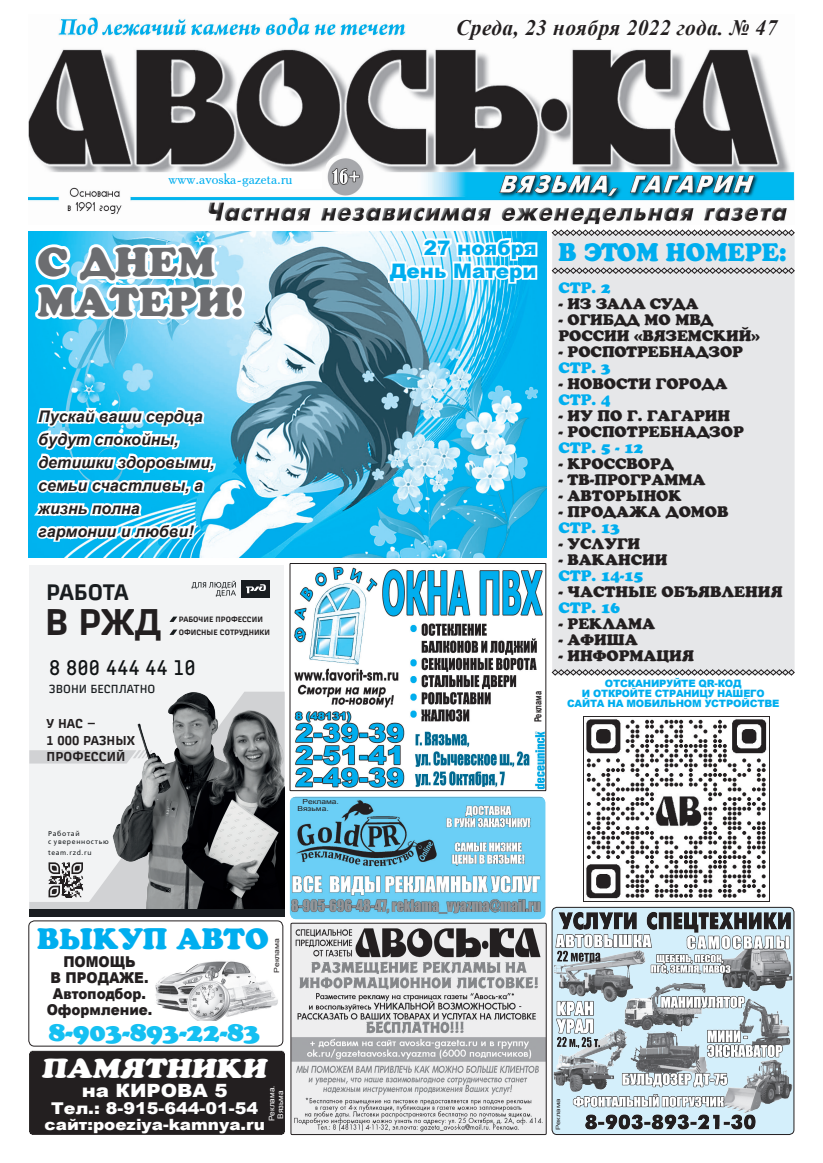
<style>
.page{position:relative;width:823px;height:1163px;background:#fff}
.page>*{position:absolute;margin:0;border:0;box-sizing:border-box;transform-origin:0 0}
.t1{font:40px "AG Crown Style";color:#6c6d70}
.t2{font:500 36.6px "Russian Rail G Pro";color:#231f20}
.основной{font:29px "AG Crown Style";color:#00aeef}
.Основной{font:italic 27.4px "AG Cooper Cyr";color:#fff;scale:1.08 1}
.основной-2{font:26px "AG Crown Style";color:#15c0f2}
.основной-3{font:25px "AG Crown Style";color:#00aeef;scale:.95 1}
.t3{font:italic 700 22px "Times New Roman";letter-spacing:.02em;color:#231f20}
.t4{font:500 22px "Russian Rail G Pro";letter-spacing:-.005em;color:#191d20}
.t5{font:500 20.7px "Fabrikat Mono";color:#101315}
.Основной-2{font:900 20px "Arial";color:#00aeef}
.Основной-3{font:900 18.3px "Arial";color:#fff;scale:1.08 1}
.t6{font:900 16.2px "Arial";color:#fff;scale:1.08 1}
.Основной-4{font:italic 700 16px/23px "Arial";color:#231f20}
.t7{font:900 15.5px "Arial";color:#fff;scale:1.08 1}
.Основной-5{font:15px "AG Crown Style";color:#231f20}
.Основной-6{font:15px "AG Crown Style";color:#00aeef}
.основной-4{font:15px "Academy";color:#00aeef}
.t8{font:900 14.9px "Arial";color:#231f20;scale:.9 1}
.t9{font:500 12.7px/16.6px "Russian Rail G Pro";color:#231f20}
.t10{font:11.5px "Russian Rail G Pro";color:#191d20}
.t11{font:900 10.1px "Arial";letter-spacing:-.02em;color:#00aeef}
.основной-5{font:700 9.7px "Arial";color:#231f20;scale:.77 1}
.основной-6{font:7.7px "Arial";color:#fff;scale:1.08 1}
.t12{font:500 7.6px/12.9px "Russian Rail G Pro";color:#231f20}
.основной-7{font:7px "Arial";color:#231f20;scale:1.24 1}
.t13{font:6.9px/8.1px "FSRAILWAY Book";letter-spacing:.1em;color:#171b1e}
.основной-8{font:6.9px "Arial";color:#231f20;scale:1.23 1}
.t14{font:6.9px "FSRAILWAY Book";letter-spacing:.09em;color:#191d20}
.основной-9{font:5.8px "Arial";color:#231f20;scale:1.35 1}
</style>
<div class="page">
<img style="left:28px;top:17px;width:766px;height:208px">
<div style="left:181px;top:171px;width:141px;height:18px;background:#fff"></div>
<img style="left:290px;top:797px;width:255px;height:121px">
<div style="left:29px;top:1050px;width:256px;height:84px;background:#231f20"></div>
<img style="left:583px;top:716px;width:185px;height:185px">
<div style="left:552px;top:231px;width:242px;height:444px;background:#e6e7e9;border-radius:6px"></div>
<svg style="left:551px;top:669px;width:243px;height:6px"></svg>
<div style="left:551px;top:907px;width:242px;height:227px;border:1px solid #231f20;border-radius:5px"></div>
<img style="left:552px;top:911px;width:242px;height:220px">
<img style="left:294px;top:566px;width:250px;height:223px">
<div style="left:289px;top:563px;width:257px;height:228px;border:1px solid #231f20"></div>
<img style="left:293px;top:925px;width:251px;height:207px">
<div style="left:291px;top:923px;width:255px;height:211px;border:1px solid #231f20"></div>
<div style="left:29px;top:565px;width:255px;height:350px;background:#f2f3f4"></div>
<svg style="left:191px;top:580px;width:45px;height:16px"></svg>
<div style="left:241px;top:579px;width:29px;height:18px;background:#191d20"></div>
<svg style="left:246px;top:584px;width:20px;height:9px"></svg>
<svg style="left:169px;top:616px;width:8px;height:6px"></svg>
<svg style="left:170px;top:629px;width:7px;height:5px"></svg>
<img style="left:29px;top:691px;width:255px;height:218px">
<div style="left:29px;top:909px;width:255px;height:7px;background:#191d20"></div>
<div style="left:28px;top:920px;width:255px;height:126px;border:1px solid #231f20;border-radius:6px"></div>
<img style="left:155px;top:961px;width:123px;height:59px">
<img style="left:28px;top:231px;width:518px;height:327px">
<svg style="left:31px;top:239px;width:218px;height:85px"></svg>
<svg style="left:30px;top:404px;width:188px;height:142px"></svg>
<svg style="left:386px;top:229px;width:408px;height:59px"></svg>
<p class="t3" style="left:456px;top:12px;width:322px">Среда, 23 ноября 2022 года. № 47</p>
<p class="основной-4" style="left:168px;top:170px;width:125px">www.avoska-gаzeta.ru</p>
<p class="t1" style="left:38px;top:238px;width:179px">С ДНЕМ</p>
<p class="t1" style="left:38px;top:278px;width:207px">МАТЕРИ!</p>
<p class="Основной-4" style="left:38px;top:405px;width:166px">Пускай ваши сердца будут спокойны,</p>
<p class="Основной-4" style="left:38px;top:451px;width:178px">детишки здоровыми,</p>
<p class="Основной-4" style="left:38px;top:474px;width:166px">семьи счастливы, а жизнь полна</p>
<p class="Основной-4" style="left:38px;top:520px;width:157px">гармонии и любви!</p>
<p class="t4" style="left:46px;top:578px;width:84px">РАБОТА</p>
<p class="t2" style="left:45px;top:599px;width:118px">В РЖД</p>
<p class="t5" style="left:49px;top:655px;width:148px">8 800 444 44 10</p>
<p class="t10" style="left:49px;top:682px;width:107px">ЗВОНИ БЕСПЛАТНО</p>
<p class="t12" style="left:179px;top:612px;width:93px">РАБОЧИЕ ПРОФЕССИИ<br>ОФИСНЫЕ СОТРУДНИКИ</p>
<p class="t9" style="left:47px;top:715px;width:90px">У НАС —<br>1 000 РАЗНЫХ<br>ПРОФЕССИЙ</p>
<p class="t13" style="left:48px;top:829px;width:62px">Работай<br>с уверенностью</p>
<p class="t14" style="left:48px;top:848px;width:45px">team.rzd.ru</p>
<p class="основной-8" style="left:302px;top:797px;width:31px">Реклама.</p>
<p class="основной-8" style="left:297px;top:804px;width:27px">Вязьма.</p>
<p class="основной" style="left:37px;top:921px;width:233px">ВЫКУП АВТО</p>
<p class="основной-7" style="left:272px;top:972px;width:30px;rotate:-90deg">Реклама</p>
<p class="t8" style="left:63px;top:950px;width:82px">ПОМОЩЬ</p>
<p class="t8" style="left:50px;top:966px;width:110px">В ПРОДАЖЕ.</p>
<p class="t8" style="left:53px;top:982px;width:105px">Автоподбор.</p>
<p class="t8" style="left:47px;top:998px;width:119px">Оформление.</p>
<p class="основной-2" style="left:49px;top:1015px;width:213px">8-903-893-22-83</p>
<p class="Основной" style="left:42px;top:1052px;width:210px">ПАМЯТНИКИ</p>
<p class="Основной-3" style="left:82px;top:1077px;width:137px">на КИРОВА 5</p>
<p class="t6" style="left:51px;top:1095px;width:193px">Тел.: 8-915-644-01-54</p>
<p class="t7" style="left:45px;top:1112px;width:205px">сайт:poeziya-kamnya.ru</p>
<p class="основной-6" style="left:266px;top:1120px;width:35px;rotate:-90deg">Реклама.</p>
<p class="основной-6" style="left:275px;top:1118px;width:28px;rotate:-90deg">Вязьма</p>
<p class="Основной-2" style="left:423px;top:233px;width:114px">27 ноября</p>
<p class="Основной-2" style="left:389px;top:256px;width:148px">День Матери</p>
<p class="основной-5" style="left:531px;top:722px;width:42px;rotate:-90deg">Реклама</p>
<p class="основной-3" style="left:558px;top:237px;width:241px">В ЭТОМ НОМЕРЕ:</p>
<p class="Основной-6" style="left:558px;top:279px;width:54px">СТР. 2</p>
<p class="Основной-5" style="left:558px;top:295px;width:142px">- ИЗ ЗАЛА СУДА</p>
<p class="Основной-5" style="left:558px;top:311px;width:156px">- ОГИБДД МО МВД</p>
<p class="Основной-5" style="left:558px;top:327px;width:203px">РОССИИ «ВЯЗЕМСКИЙ»</p>
<p class="Основной-5" style="left:558px;top:343px;width:186px">- РОСПОТРЕБНАДЗОР</p>
<p class="Основной-6" style="left:558px;top:359px;width:54px">СТР. 3</p>
<p class="Основной-5" style="left:558px;top:375px;width:171px">- НОВОСТИ ГОРОДА</p>
<p class="Основной-6" style="left:558px;top:391px;width:54px">СТР. 4</p>
<p class="Основной-5" style="left:558px;top:407px;width:173px">- ИУ ПО Г. ГАГАРИН</p>
<p class="Основной-5" style="left:558px;top:423px;width:187px">- РОСПОТРЕБНАДЗОР</p>
<p class="Основной-6" style="left:558px;top:439px;width:86px">СТР. 5 - 12</p>
<p class="Основной-5" style="left:558px;top:455px;width:117px">- КРОССВОРД</p>
<p class="Основной-5" style="left:558px;top:471px;width:148px">- ТВ-ПРОГРАММА</p>
<p class="Основной-5" style="left:558px;top:487px;width:125px">- АВТОРЫНОК</p>
<p class="Основной-5" style="left:558px;top:503px;width:171px">- ПРОДАЖА ДОМОВ</p>
<p class="Основной-6" style="left:558px;top:519px;width:63px">СТР. 13</p>
<p class="Основной-5" style="left:558px;top:535px;width:83px">- УСЛУГИ</p>
<p class="Основной-5" style="left:558px;top:551px;width:110px">- ВАКАНСИИ</p>
<p class="Основной-6" style="left:558px;top:567px;width:86px">СТР. 14-15</p>
<p class="Основной-5" style="left:558px;top:583px;width:226px">- ЧАСТНЫЕ ОБЪЯВЛЕНИЯ</p>
<p class="Основной-6" style="left:558px;top:599px;width:63px">СТР. 16</p>
<p class="Основной-5" style="left:558px;top:615px;width:98px">- РЕКЛАМА</p>
<p class="Основной-5" style="left:558px;top:631px;width:81px">- АФИША</p>
<p class="Основной-5" style="left:558px;top:647px;width:137px">- ИНФОРМАЦИЯ</p>
<p class="t11" style="left:604px;top:675px;width:138px">ОТСКАНИРУЙТЕ QR-КОД</p>
<p class="t11" style="left:581px;top:685px;width:184px">И ОТКРОЙТЕ СТРАНИЦУ НАШЕГО</p>
<p class="t11" style="left:566px;top:695px;width:214px">САЙТА НА МОБИЛЬНОМ УСТРОЙСТВЕ</p>
<p class="основной-9" style="left:554px;top:1129px;width:25px;rotate:-90deg">Реклама</p>
</div>
